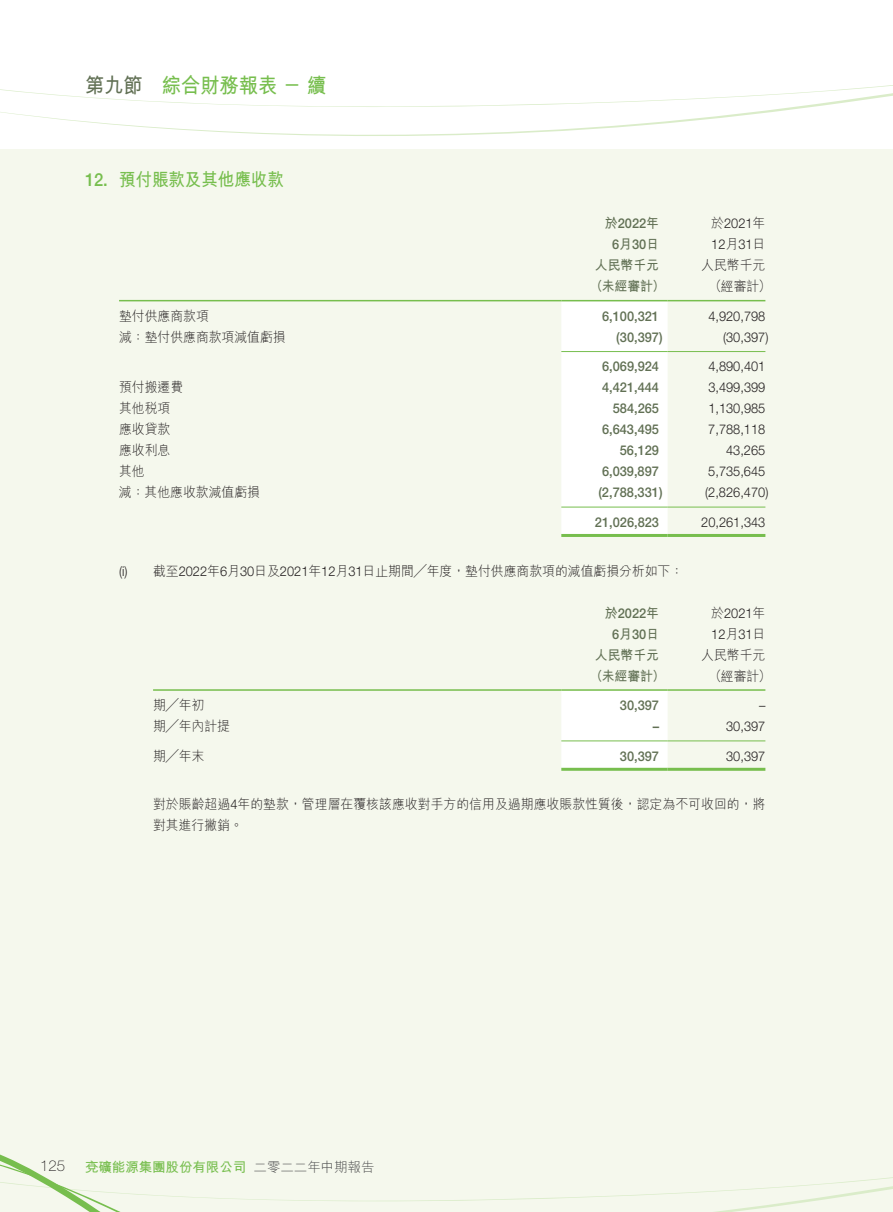
<style>
.page{position:relative;width:893px;height:1212px;background:#fff}
.page>*{position:absolute;margin:0;border:0;box-sizing:border-box;transform-origin:0 0}
.t1{font:700 21px "M Hei HK";letter-spacing:-.005em;color:#77be4e;scale:.92 1}
.t2{font:700 18px "M Hei HK";letter-spacing:-.005em;color:#77be4e;scale:.92 1}
.t3{font:100 15px "Helvetica Neue LT Std";color:#231f20}
.t4{font:300 13.5px/21px "M Hei HK";color:#231f20;scale:.95 1}
.t5{font:300 13.5px "Helvetica Neue LT Std";color:#231f20;scale:.95 1}
.t6{font:500 13.5px "Helvetica Neue LT Std";color:#617054;scale:.95 1}
.t7{font:700 13.5px "M Hei HK";color:#617054;scale:.95 1}
.t8{font:700 13.5px "M Hei HK";letter-spacing:-.005em;color:#77be4e}
.s1{color:#617054}
.s2{font-family:"Helvetica Neue LT Std";font-weight:500}
.s3{font-family:"M Hei HK";font-weight:700}
.s4{font-family:"M Hei HK"}
.s5{font-family:"Helvetica Neue LT Std"}
.s6{font-weight:300;color:#4b4c4d}
</style>
<div class="page">
<svg style="left:0;top:85px;width:893px;height:51px"></svg>
<div style="left:0;top:149px;width:893px;height:1063px;background:#f5f8ed"></div>
<svg style="left:696px;top:1177px;width:197px;height:35px"></svg>
<svg style="left:0;top:1154px;width:696px;height:58px"></svg>
<div style="left:561px;top:301px;width:107px;height:233px;background:#fff"></div>
<hr style="left:119px;top:300px;width:442px;height:1px;background:#77be4e">
<hr style="left:561px;top:300px;width:107px;height:1px;background:#77be4e">
<hr style="left:668px;top:300px;width:97px;height:1px;background:#77be4e">
<hr style="left:561px;top:351px;width:107px;height:1px;background:#77be4e">
<hr style="left:668px;top:351px;width:97px;height:1px;background:#77be4e">
<hr style="left:561px;top:507px;width:107px;height:1px;background:#77be4e">
<hr style="left:668px;top:507px;width:97px;height:1px;background:#77be4e">
<hr style="left:561px;top:534px;width:107px;height:3px;background:#77be4e">
<hr style="left:668px;top:534px;width:97px;height:3px;background:#77be4e">
<div style="left:561px;top:691px;width:107px;height:77px;background:#fff"></div>
<hr style="left:153px;top:689px;width:408px;height:2px;background:#77be4e">
<hr style="left:561px;top:689px;width:107px;height:2px;background:#77be4e">
<hr style="left:668px;top:689px;width:97px;height:2px;background:#77be4e">
<hr style="left:561px;top:740px;width:107px;height:1px;background:#77be4e">
<hr style="left:668px;top:740px;width:97px;height:1px;background:#77be4e">
<hr style="left:561px;top:768px;width:107px;height:3px;background:#77be4e">
<hr style="left:668px;top:768px;width:97px;height:3px;background:#77be4e">
<h1 class="t1" style="left:85px;top:70px;width:264px"><span class="s1">第九節</span> 綜合財務報表－續</h1>
<h2 class="t2" style="left:85px;top:166px;width:218px"><span class="s2">12.</span> 預付賬款及其他應收款</h2>
<p class="t6" style="left:605px;top:215px;width:59px"><span class="s3">於</span>2022<span class="s3">年</span></p>
<p class="t5" style="left:711px;top:215px;width:59px"><span class="s4">於</span>2021<span class="s4">年</span></p>
<p class="t6" style="left:612px;top:236px;width:51px">6<span class="s3">月</span>30<span class="s3">日</span></p>
<p class="t5" style="left:711px;top:236px;width:59px">12<span class="s4">月</span>31<span class="s4">日</span></p>
<p class="t7" style="left:595px;top:255px;width:69px">人民幣千元</p>
<p class="t4" style="left:701px;top:254px;width:69px">人民幣千元</p>
<p class="t7" style="left:590px;top:276px;width:80px">（未經審計）</p>
<p class="t4" style="left:709px;top:275px;width:67px">（經審計）</p>
<p class="t4" style="left:119px;top:305px;width:96px">墊付供應商款項</p>
<p class="t6" style="left:602px;top:308px;width:62px">6,100,321</p>
<p class="t5" style="left:708px;top:308px;width:62px">4,920,798</p>
<p class="t4" style="left:119px;top:326px;width:177px">減：墊付供應商款項減值虧損</p>
<p class="t6" style="left:616px;top:329px;width:50px">(30,397)</p>
<p class="t5" style="left:723px;top:329px;width:49px">(30,397)</p>
<p class="t6" style="left:602px;top:358px;width:62px">6,069,924</p>
<p class="t5" style="left:708px;top:358px;width:62px">4,890,401</p>
<p class="t4" style="left:119px;top:376px;width:69px">預付搬遷費</p>
<p class="t6" style="left:602px;top:379px;width:62px">4,421,444</p>
<p class="t5" style="left:708px;top:379px;width:62px">3,499,399</p>
<p class="t4" style="left:119px;top:397px;width:55px">其他稅項</p>
<p class="t6" style="left:613px;top:400px;width:50px">584,265</p>
<p class="t5" style="left:708px;top:400px;width:62px">1,130,985</p>
<p class="t4" style="left:119px;top:418px;width:55px">應收貸款</p>
<p class="t6" style="left:602px;top:421px;width:62px">6,643,495</p>
<p class="t5" style="left:708px;top:421px;width:62px">7,788,118</p>
<p class="t4" style="left:119px;top:439px;width:55px">應收利息</p>
<p class="t6" style="left:620px;top:442px;width:43px">56,129</p>
<p class="t5" style="left:726px;top:442px;width:43px">43,265</p>
<p class="t4" style="left:119px;top:460px;width:28px">其他</p>
<p class="t6" style="left:602px;top:463px;width:62px">6,039,897</p>
<p class="t5" style="left:708px;top:463px;width:62px">5,735,645</p>
<p class="t4" style="left:119px;top:481px;width:150px">減：其他應收款減值虧損</p>
<p class="t6" style="left:598px;top:484px;width:69px">(2,788,331)</p>
<p class="t5" style="left:705px;top:484px;width:68px">(2,826,470)</p>
<p class="t6" style="left:595px;top:514px;width:69px">21,026,823</p>
<p class="t5" style="left:701px;top:514px;width:69px">20,261,343</p>
<p class="t4" style="left:119px;top:559px;width:595px"><span class="s5">(i)</span> 截至<span class="s5">2022</span>年<span class="s5">6</span>月<span class="s5">30</span>日及<span class="s5">2021</span>年<span class="s5">12</span>月<span class="s5">31</span>日止期間╱年度，墊付供應商款項的減值虧損分析如下：</p>
<p class="t6" style="left:605px;top:605px;width:59px"><span class="s3">於</span>2022<span class="s3">年</span></p>
<p class="t5" style="left:711px;top:604px;width:59px"><span class="s4">於</span>2021<span class="s4">年</span></p>
<p class="t6" style="left:612px;top:626px;width:51px">6<span class="s3">月</span>30<span class="s3">日</span></p>
<p class="t5" style="left:711px;top:625px;width:59px">12<span class="s4">月</span>31<span class="s4">日</span></p>
<p class="t7" style="left:595px;top:645px;width:69px">人民幣千元</p>
<p class="t4" style="left:701px;top:643px;width:69px">人民幣千元</p>
<p class="t7" style="left:590px;top:666px;width:80px">（未經審計）</p>
<p class="t4" style="left:709px;top:665px;width:67px">（經審計）</p>
<p class="t4" style="left:153px;top:694px;width:56px">期╱年初</p>
<p class="t6" style="left:620px;top:697px;width:43px">30,397</p>
<p class="t5" style="left:759px;top:697px;width:8px">–</p>
<p class="t4" style="left:153px;top:715px;width:82px">期╱年內計提</p>
<p class="t6" style="left:653px;top:718px;width:8px">–</p>
<p class="t5" style="left:726px;top:718px;width:43px">30,397</p>
<p class="t4" style="left:153px;top:744px;width:56px">期╱年末</p>
<p class="t6" style="left:620px;top:748px;width:43px">30,397</p>
<p class="t5" style="left:726px;top:747px;width:43px">30,397</p>
<p class="t4" style="left:153px;top:793px;width:646px">對於賬齡超過<span class="s5">4</span>年的墊款，管理層在覆核該應收對手方的信用及過期應收賬款性質後，認定為不可收回的，將對其進行撇銷。</p>
<p class="t3" style="left:40px;top:1157px;width:27px">125</p>
<p class="t8" style="left:85px;top:1157px;width:291px">兗礦能源集團股份有限公司 <span class="s6">二零二二年中期報告</span></p>
</div>
